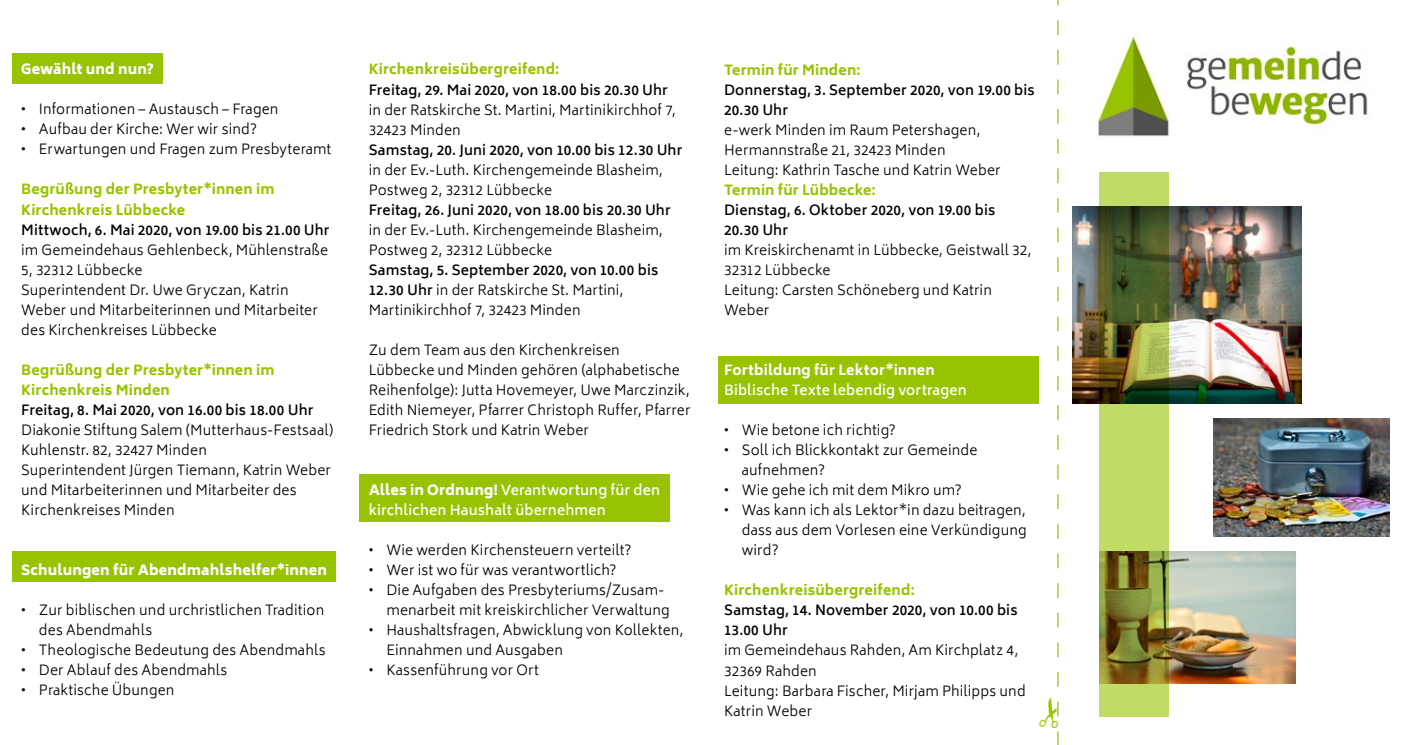
<style>
.page{position:relative;width:1407px;height:745px;background:#fff}
.page>*{position:absolute;margin:0;border:0;box-sizing:border-box;transform-origin:0 0}
.t1{font:300 13.75px/20px "Biryani";letter-spacing:.01em;color:#000}
.t2{font:600 13.75px/20px "Biryani";letter-spacing:.01em;color:#000}
.t3{font:800 13.75px/20px "Biryani";letter-spacing:.01em;color:#97c300}
.t4{font:600 13.75px/20px "Biryani";letter-spacing:.01em;color:#fff}
.t5{font:800 13.75px "Biryani";letter-spacing:.01em;color:#fff}
.t6{font:800 13.75px "Biryani";letter-spacing:.01em;color:#fff}
.s1{font-weight:600}
.s2{font-weight:800}
</style>
<div class="page">
<div style="left:717px;top:355px;width:321px;height:48px;background:#97c300"></div>
<div style="left:360px;top:474px;width:310px;height:48px;background:#97c300"></div>
<div style="left:12px;top:551px;width:324px;height:30px;background:#97c300"></div>
<div style="left:12px;top:53px;width:151px;height:30px;background:#97c300"></div>
<img style="left:1072px;top:206px;width:229px;height:197px">
<img style="left:1095px;top:36px;width:273px;height:101px">
<img style="left:1213px;top:418px;width:176px;height:118px">
<img style="left:1168px;top:551px;width:128px;height:131px">
<svg style="left:1099px;top:172px;width:69px;height:544px;background:#879440"></svg>
<svg style="left:1057px;top:0;width:2px;height:744px"></svg>
<p class="t5" style="left:21px;top:61px;width:134px">Gewählt und nun?</p>
<p class="t1" style="left:21px;top:99px;width:259px">• Informationen – Austausch – Fragen</p>
<p class="t1" style="left:21px;top:119px;width:237px">• Aufbau der Kirche: Wer wir sind?</p>
<p class="t1" style="left:21px;top:139px;width:312px">• Erwartungen und Fragen zum Presbyteramt</p>
<p class="t3" style="left:21px;top:180px;width:255px">Begrüßung der Presbyter*innen im<br>Kirchenkreis Lübbecke</p>
<p class="t2" style="left:21px;top:220px;width:310px">Mittwoch, 6. Mai 2020, von 19.00 bis 21.00 Uhr</p>
<p class="t1" style="left:21px;top:240px;width:308px">im Gemeindehaus Gehlenbeck, Mühlenstraße 5, 32312 Lübbecke<br>Superintendent Dr. Uwe Gryczan, Katrin Weber und Mitarbeiterinnen und Mitarbeiter des Kirchenkreises Lübbecke</p>
<p class="t3" style="left:21px;top:360px;width:255px">Begrüßung der Presbyter*innen im<br>Kirchenkreis Minden</p>
<p class="t2" style="left:21px;top:400px;width:294px">Freitag, 8. Mai 2020, von 16.00 bis 18.00 Uhr</p>
<p class="t1" style="left:21px;top:420px;width:314px">Diakonie Stiftung Salem (Mutterhaus-Festsaal)<br>Kuhlenstr. 82, 32427 Minden<br>Superintendent Jürgen Tiemann, Katrin Weber und Mitarbeiterinnen und Mitarbeiter des Kirchenkreises Minden</p>
<p class="t5" style="left:21px;top:562px;width:307px">Schulungen für Abendmahlshelfer*innen</p>
<p class="t1" style="left:39px;top:600px;width:287px;text-indent:-18px">• Zur biblischen und urchristlichen Tradition des Abendmahls</p>
<p class="t1" style="left:21px;top:640px;width:306px">• Theologische Bedeutung des Abendmahls</p>
<p class="t1" style="left:21px;top:660px;width:208px">• Der Ablauf des Abendmahls</p>
<p class="t1" style="left:21px;top:680px;width:155px">• Praktische Übungen</p>
<p class="t3" style="left:369px;top:60px;width:192px">Kirchenkreisübergreifend:</p>
<p class="t2" style="left:369px;top:80px;width:301px">Freitag, 29. Mai 2020, von 18.00 bis 20.30 Uhr</p>
<p class="t1" style="left:369px;top:100px;width:308px">in der Ratskirche St. Martini, Martinikirchhof 7,<br>32423 Minden</p>
<p class="t2" style="left:369px;top:140px;width:315px">Samstag, 20. Juni 2020, von 10.00 bis 12.30 Uhr</p>
<p class="t1" style="left:369px;top:160px;width:296px">in der Ev.-Luth. Kirchengemeinde Blasheim,<br>Postweg 2, 32312 Lübbecke</p>
<p class="t2" style="left:369px;top:200px;width:303px">Freitag, 26. Juni 2020, von 18.00 bis 20.30 Uhr</p>
<p class="t1" style="left:369px;top:220px;width:296px">in der Ev.-Luth. Kirchengemeinde Blasheim,<br>Postweg 2, 32312 Lübbecke</p>
<p class="t1" style="left:369px;top:260px;width:291px"><span class="s1">Samstag, 5. September 2020, von 10.00 bis<br>12.30 Uhr</span> in der Ratskirche St. Martini,<br>Martinikirchhof 7, 32423 Minden</p>
<p class="t1" style="left:369px;top:340px;width:323px">Zu dem Team aus den Kirchenkreisen<br>Lübbecke und Minden gehören (alphabetische Reihenfolge): Jutta Hovemeyer, Uwe Marczinzik, Edith Niemeyer, Pfarrer Christoph Ruffer, Pfarrer Friedrich Stork und Katrin Weber</p>
<p class="t4" style="left:369px;top:480px;width:293px"><span class="s2">Alles in Ordnung!</span> Verantwortung für den kirchlichen Haushalt übernehmen</p>
<p class="t1" style="left:369px;top:540px;width:264px">• Wie werden Kirchensteuern verteilt?</p>
<p class="t1" style="left:369px;top:560px;width:249px">• Wer ist wo für was verantwortlich?</p>
<p class="t1" style="left:386px;top:580px;width:285px;text-indent:-18px">• Die Aufgaben des Presbyteriums/Zusam&shy;menarbeit mit kreiskirchlicher Verwaltung</p>
<p class="t1" style="left:386px;top:620px;width:298px;text-indent:-18px">• Haushaltsfragen, Abwicklung von Kollekten,<br>Einnahmen und Ausgaben</p>
<p class="t1" style="left:369px;top:660px;width:172px">• Kassenführung vor Ort</p>
<p class="t3" style="left:724px;top:60px;width:138px">Termin für Minden:</p>
<p class="t2" style="left:724px;top:80px;width:312px">Donnerstag, 3. September 2020, von 19.00 bis<br>20.30 Uhr</p>
<p class="t1" style="left:724px;top:120px;width:278px">e-werk Minden im Raum Petershagen,<br>Hermannstraße 21, 32423 Minden<br>Leitung: Kathrin Tasche und Katrin Weber</p>
<p class="t3" style="left:724px;top:180px;width:153px">Termin für Lübbecke:</p>
<p class="t2" style="left:724px;top:200px;width:273px">Dienstag, 6. Oktober 2020, von 19.00 bis<br>20.30 Uhr</p>
<p class="t1" style="left:724px;top:240px;width:309px">im Kreiskirchenamt in Lübbecke, Geistwall 32,<br>32312 Lübbecke<br>Leitung: Carsten Schöneberg und Katrin<br>Weber</p>
<p class="t6" style="left:724px;top:362px;width:212px">Fortbildung für Lektor*innen</p>
<p class="t4" style="left:724px;top:380px;width:244px">Biblische Texte lebendig vortragen</p>
<p class="t1" style="left:724px;top:420px;width:173px">• Wie betone ich richtig?</p>
<p class="t1" style="left:742px;top:440px;width:237px;text-indent:-18px">• Soll ich Blickkontakt zur Gemeinde aufnehmen?</p>
<p class="t1" style="left:724px;top:480px;width:239px">• Wie gehe ich mit dem Mikro um?</p>
<p class="t1" style="left:742px;top:500px;width:286px;text-align:justify;text-indent:-18px">• Was kann ich als Lektor*in dazu beitragen, dass aus dem Vorlesen eine Verkündigung wird?</p>
<p class="t3" style="left:724px;top:580px;width:192px">Kirchenkreisübergreifend:</p>
<p class="t2" style="left:724px;top:600px;width:295px">Samstag, 14. November 2020, von 10.00 bis<br>13.00 Uhr</p>
<p class="t1" style="left:724px;top:640px;width:303px">im Gemeindehaus Rahden, Am Kirchplatz 4,<br>32369 Rahden<br>Leitung: Barbara Fischer, Mirjam Philipps und</p>
</div>
